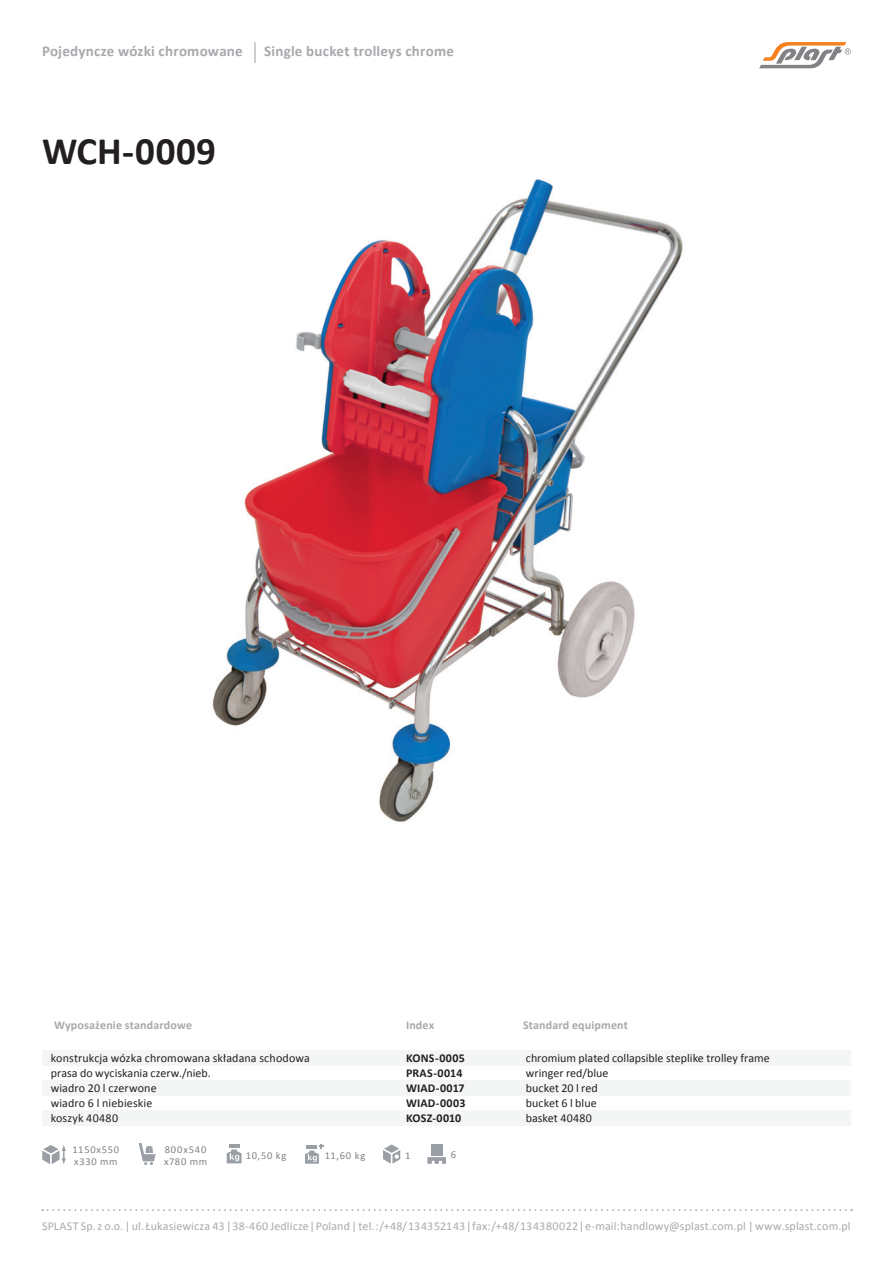
<style>
.page{position:relative;width:893px;height:1263px;background:#fff}
.page>*{position:absolute;margin:0;border:0;box-sizing:border-box;transform-origin:0 0}
.t1{font:700 39px "Calibri";letter-spacing:.005em;color:#231f20}
.t2{font:700 15px "Calibri";letter-spacing:.015em;color:#a8a9ad}
.t3{font:12px/14.9px "Calibri";letter-spacing:.005em;color:#231f20}
.t4{font:12px "Calibri";letter-spacing:.015em;color:#a8a9ad}
.t5{font:700 12px/14.9px "Calibri";letter-spacing:.015em;color:#231f20}
.t6{font:700 12px "Calibri";letter-spacing:.015em;color:#a8a9ad}
.t7{font:10.5px/12px "Calibri";letter-spacing:.07em;color:#808285}
</style>
<div class="page">
<img style="left:212px;top:179px;width:471px;height:643px">
<svg style="left:759px;top:42px;width:92px;height:26px"></svg>
<div style="left:42px;top:1050px;width:809px;height:15px;background:#f4f5f5"></div>
<div style="left:42px;top:1080px;width:809px;height:15px;background:#f4f5f5"></div>
<div style="left:42px;top:1110px;width:809px;height:15px;background:#f4f5f5"></div>
<svg style="left:42px;top:1209px;width:810px;height:2px"></svg>
<hr style="left:254px;top:42px;width:2px;height:21px;background:#a8a9ad">
<svg style="left:139px;top:1143px;width:17px;height:22px"></svg>
<svg style="left:227px;top:1145px;width:15px;height:18px"></svg>
<svg style="left:383px;top:1144px;width:17px;height:20px"></svg>
<svg style="left:305px;top:1144px;width:19px;height:20px"></svg>
<div style="left:431px;top:1144px;width:11px;height:11px;background:#999fa4"></div>
<svg style="left:428px;top:1157px;width:18px;height:7px"></svg>
<svg style="left:42px;top:1145px;width:24px;height:19px"></svg>
<p class="t2" style="left:42px;top:42px;width:202px">Pojedyncze wózki chromowane</p>
<p class="t2" style="left:264px;top:42px;width:191px">Single bucket trolleys chrome</p>
<h1 class="t1" style="left:42px;top:126px;width:175px">WCH-0009</h1>
<p class="t6" style="left:54px;top:1017px;width:140px">Wyposażenie standardowe</p>
<p class="t6" style="left:406px;top:1017px;width:30px">Index</p>
<p class="t6" style="left:523px;top:1017px;width:107px">Standard equipment</p>
<p class="t3" style="left:51px;top:1051px;width:261px">konstrukcja wózka chromowana składana schodowa prasa do wyciskania czerw./nieb.<br>wiadro 20 l czerwone<br>wiadro 6 l niebieskie<br>koszyk 40480</p>
<p class="t5" style="left:406px;top:1051px;width:61px">KONS-0005<br>PRAS-0014<br>WIAD-0017<br>WIAD-0003<br>KOSZ-0010</p>
<p class="t3" style="left:526px;top:1051px;width:245px">chromium plated collapsible steplike trolley frame wringer red/blue<br>bucket 20 l red<br>bucket 6 l blue<br>basket 40480</p>
<p class="t7" style="left:72px;top:1144px;width:48px">1150x550 x330 mm</p>
<p class="t7" style="left:164px;top:1144px;width:45px">800x540 x780 mm</p>
<p class="t7" style="left:246px;top:1149px;width:42px">10,50 kg</p>
<p class="t7" style="left:325px;top:1149px;width:42px">11,60 kg</p>
<p class="t7" style="left:405px;top:1149px;width:7px">1</p>
<p class="t7" style="left:451px;top:1149px;width:7px">6</p>
<p class="t4" style="left:42px;top:1218px;width:810px">SPLAST Sp. z o.o. | ul. Łukasiewicza 43 | 38-460 Jedlicze | Poland | tel. : /+48/ 13 43 521 43 | fax: /+48/ 13 43 800 22 | e-mail: handlowy@splast.com.pl | www.splast.com.pl</p>
</div>
